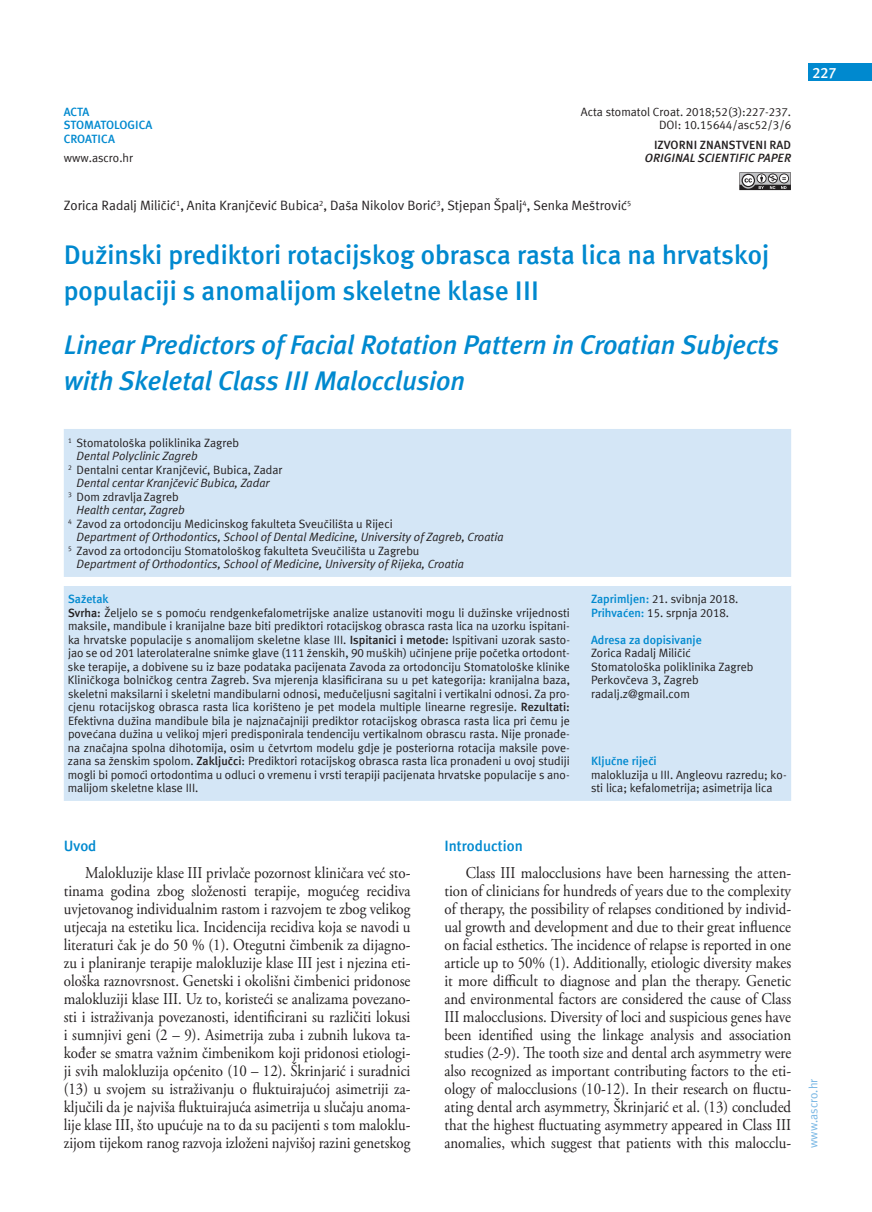
<style>
.page{position:relative;width:872px;height:1212px;background:#fff}
.page>*{position:absolute;margin:0;border:0;box-sizing:border-box;transform-origin:0 0}
.t1{font:700 27px/36px "Meta ASC";color:#0089cf}
.t2{font:italic 700 27px/36px "Meta ASC";letter-spacing:-.005em;color:#0089cf}
.t3{font:16.5px/18px "Adobe Garamond Pro";color:#231f20;text-align:justify;scale:.9 1}
.t4{font:700 15px "Meta ASC";color:#0089cf}
.t5{font:700 15px "Meta ASC";color:#fff}
.t6{font:13.5px "Meta ASC";color:#231f20}
.t7{font:12px/13.5px "Meta ASC";color:#231f20}
.t8{font:italic 12px "Meta ASC";color:#231f20}
.t9{font:700 12px/13.5px "Meta ASC";color:#0089cf}
.t10{font:italic 700 12px "Meta ASC";letter-spacing:.005em;color:#231f20}
.t11{font:700 12px "Meta ASC";letter-spacing:.005em;color:#231f20}
.t12{font:12px "Meta ASC";color:#77b6e4}
.s1{font-weight:700;color:#0089cf}
.s2{font-weight:700}
</style>
<div class="page">
<div style="left:808px;top:64px;width:64px;height:17px;background:#0089cf"></div>
<div style="left:64px;top:429px;width:727px;height:372px;background:#d4e6f6"></div>
<div style="left:64px;top:577px;width:727px;height:8px;background:#fff"></div>
<svg style="left:739px;top:172px;width:52px;height:18px"></svg>
<p class="t7" style="left:581px;top:105px;width:212px;text-align:right">Acta stomatol Croat. 2018;52(3):227-237.<br>DOI: 10.15644/asc52/3/6</p>
<p class="t11" style="left:654px;top:138px;width:139px">IZVORNI ZNANSTVENI RAD</p>
<p class="t10" style="left:645px;top:151px;width:148px">ORIGINAL SCIENTIFIC PAPER</p>
<p class="t6" style="left:64px;top:198px;width:569px">Zorica Radalj Miličić<sup>1</sup>, Anita Kranjčević Bubica<sup>2</sup>, Daša Nikolov Borić<sup>3</sup>, Stjepan Špalj<sup>4</sup>, Senka Meštrović<sup>5</sup></p>
<h1 class="t1" style="left:64px;top:237px;width:707px">Dužinski prediktori rotacijskog obrasca rasta lica na hrvatskoj populaciji s anomalijom skeletne klase III</h1>
<h1 class="t2" style="left:64px;top:327px;width:716px">Linear Predictors of Facial Rotation Pattern in Croatian Subjects with Skeletal Class III Malocclusion</h1>
<p class="t9" style="left:64px;top:105px;width:90px">ACTA<br>STOMATOLOGICA<br>CROATICA</p>
<p class="t7" style="left:64px;top:151px;width:71px">www.ascro.hr</p>
<p class="t5" style="left:812px;top:64px;width:26px">227</p>
<p class="t7" style="left:68px;top:436px;width:172px"><sup>1</sup> Stomatološka poliklinika Zagreb</p>
<p class="t8" style="left:77px;top:449px;width:123px">Dental Polyclinic Zagreb</p>
<p class="t7" style="left:68px;top:463px;width:216px"><sup>2</sup> Dentalni centar Kranjčević, Bubica, Zadar</p>
<p class="t8" style="left:77px;top:476px;width:194px">Dental centar Kranjčević Bubica, Zadar</p>
<p class="t7" style="left:68px;top:490px;width:112px"><sup>3</sup> Dom zdravlja Zagreb</p>
<p class="t8" style="left:77px;top:503px;width:110px">Health centar, Zagreb</p>
<p class="t7" style="left:68px;top:517px;width:326px"><sup>4</sup> Zavod za ortodonciju Medicinskog fakulteta Sveučilišta u Rijeci</p>
<p class="t8" style="left:77px;top:530px;width:428px">Department of Orthodontics, School of Dental Medicine, University of Zagreb, Croatia</p>
<p class="t7" style="left:68px;top:544px;width:353px"><sup>5</sup> Zavod za ortodonciju Stomatološkog fakulteta Sveučilišta u Zagrebu</p>
<p class="t8" style="left:77px;top:557px;width:389px">Department of Orthodontics, School of Medicine, University of Rijeka, Croatia</p>
<p class="t7" style="left:68px;top:592px;width:503px"><span class="s1">Sažetak<br></span><span class="s2">Svrha:</span> Željelo se s pomoću rendgenkefalometrijske analize ustanoviti mogu li dužinske vrijednosti maksile, mandibule i kranijalne baze biti prediktori rotacijskog obrasca rasta lica na uzorku ispitani&shy;ka hrvatske populacije s anomalijom skeletne klase III. <span class="s2">Ispitanici i metode:</span> Ispitivani uzorak sasto&shy;jao se od 201 laterolateralne snimke glave (111 ženskih, 90 muških) učinjene prije početka ortodont&shy;ske terapije, a dobivene su iz baze podataka pacijenata Zavoda za ortodonciju Stomatološke klinike Kliničkoga bolničkog centra Zagreb. Sva mjerenja klasificirana su u pet kategorija: kranijalna baza, skeletni maksilarni i skeletni mandibularni odnosi, međučeljusni sagitalni i vertikalni odnosi. Za pro&shy;cjenu rotacijskog obrasca rasta lica korišteno je pet modela multiple linearne regresije. <span class="s2">Rezultati:<br></span>Efektivna dužina mandibule bila je najznačajniji prediktor rotacijskog obrasca rasta lica pri čemu je povećana dužina u velikoj mjeri predisponirala tendenciju vertikalnom obrascu rasta. Nije pronađe&shy;na značajna spolna dihotomija, osim u četvrtom modelu gdje je posteriorna rotacija maksile pove&shy;zana sa ženskim spolom. <span class="s2">Zaključci</span>: Prediktori rotacijskog obrasca rasta lica pronađeni u ovoj studiji mogli bi pomoći ortodontima u odluci o vremenu i vrsti terapiji pacijenata hrvatske populacije s ano&shy;malijom skeletne klase III.</p>
<p class="t7" style="left:591px;top:592px;width:149px"><span class="s1">Zaprimljen:</span> 21. svibnja 2018.<br><span class="s1">Prihvaćen:</span> 15. srpnja 2018.</p>
<p class="t9" style="left:591px;top:633px;width:112px">Adresa za dopisivanje</p>
<p class="t7" style="left:591px;top:646px;width:164px">Zorica Radalj Miličić<br>Stomatološka poliklinika Zagreb<br>Perkovčeva 3, Zagreb radalj.z@gmail.com</p>
<p class="t9" style="left:591px;top:754px;width:67px">Ključne riječi</p>
<p class="t7" style="left:591px;top:768px;width:197px">malokluzija u III. Angleovu razredu; ko&shy;sti lica; kefalometrija; asimetrija lica</p>
<p class="t4" style="left:64px;top:837px;width:34px">Uvod</p>
<p class="t3" style="left:64px;top:864px;width:387px;text-indent:21px">Malokluzije klase III privlače pozornost kliničara već sto&shy;tinama godina zbog složenosti terapije, mogućeg recidiva uvjetovanog individualnim rastom i razvojem te zbog velikog utjecaja na estetiku lica. Incidencija recidiva koja se navodi u literaturi čak je do 50 % (1). Otegutni čimbenik za dijagno&shy;zu i planiranje terapije malokluzije klase III jest i njezina eti&shy;ološka raznovrsnost. Genetski i okolišni čimbenici pridonose malokluziji klase III. Uz to, koristeći se analizama povezano&shy;sti i istraživanja povezanosti, identificirani su različiti lokusi i sumnjivi geni (2 – 9). Asimetrija zuba i zubnih lukova ta&shy;kođer se smatra važnim čimbenikom koji pridonosi etiologi&shy;ji svih malokluzija općenito (10 – 12). Škrinjarić i suradnici (13) u svojem su istraživanju o fluktuirajućoj asimetriji za&shy;ključili da je najviša fluktuirajuća asimetrija u slučaju anoma&shy;lije klase III, što upućuje na to da su pacijenti s tom maloklu&shy;zijom tijekom ranog razvoja izloženi najvišoj razini genetskog</p>
<p class="t4" style="left:444px;top:837px;width:80px">Introduction</p>
<p class="t3" style="left:444px;top:864px;width:387px;text-indent:21px">Class III malocclusions have been harnessing the atten&shy;tion of clinicians for hundreds of years due to the complexity of therapy, the possibility of relapses conditioned by individ&shy;ual growth and development and due to their great influence on facial esthetics. The incidence of relapse is reported in one article up to 50% (1). Additionally, etiologic diversity makes it more difficult to diagnose and plan the therapy. Genetic and environmental factors are considered the cause of Class III malocclusions. Diversity of loci and suspicious genes have been identified using the linkage analysis and association studies (2-9). The tooth size and dental arch asymmetry were also recognized as important contributing factors to the eti&shy;ology of malocclusions (10-12). In their research on fluctu&shy;ating dental arch asymmetry, Škrinjarić et al. (13) concluded that the highest fluctuating asymmetry appeared in Class III anomalies, which suggest that patients with this malocclu-</p>
<p class="t12" style="left:806px;top:1148px;width:71px;rotate:-90deg">www.ascro.hr</p>
</div>
